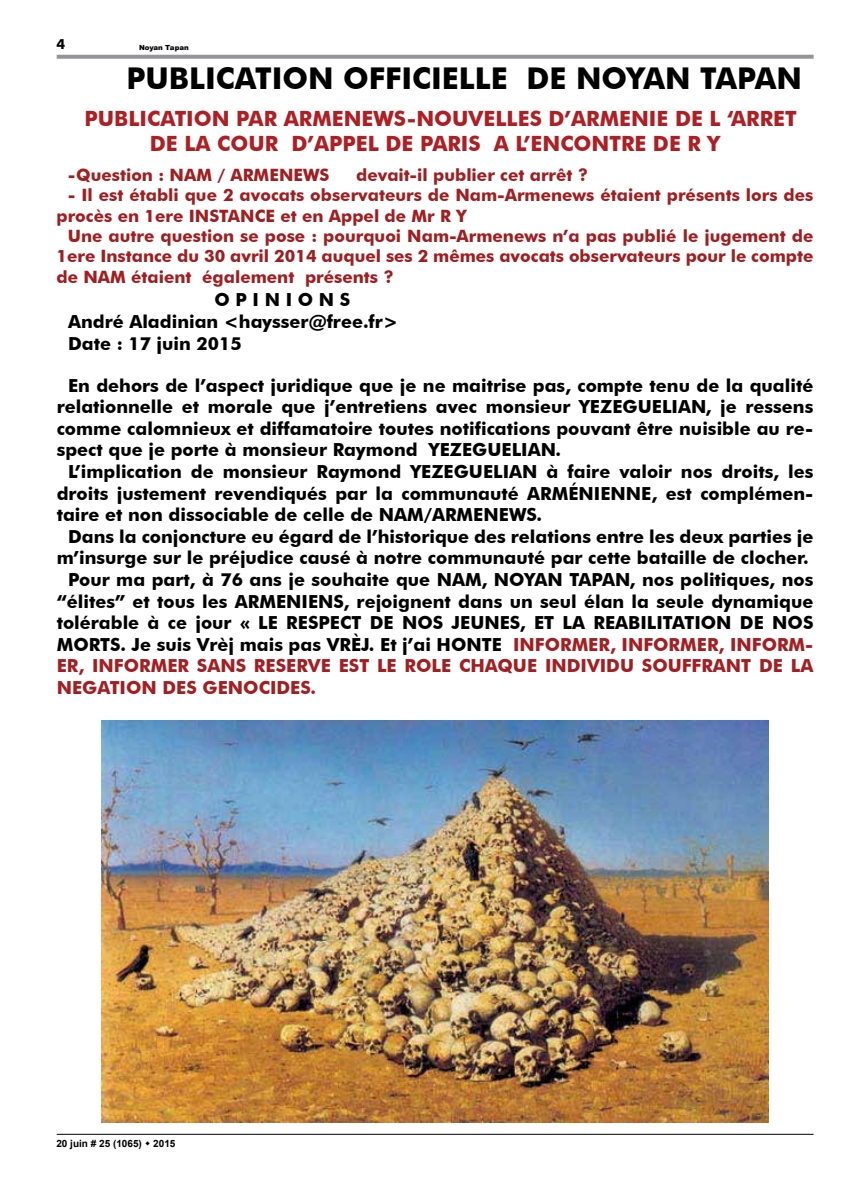
<style>
.page{position:relative;width:842px;height:1191px;background:#fff}
.page>*{position:absolute;margin:0;border:0;box-sizing:border-box;transform-origin:0 0}
.t1{font:700 30px "Futura BT";color:#000}
.t2{font:700 21px/25.2px "Futura BT";color:#af1e23;text-align:center}
.t3{font:700 18px/21.6px "Futura BT";color:#000;text-align:justify}
.t4{font:700 18px "Futura BT";color:#a41e21}
.t5{font:700 17px/20.4px "Futura BT";color:#a11d20}
.t6{font:700 14px "Futura BT";color:#000}
.t7{font:700 10px "Arial";color:#000}
.t8{font:900 7px "Arial";color:#000}
.s1{color:#a41e21}
</style>
<div class="page">
<svg style="left:57px;top:55px;width:757px;height:4px;background:#999b9e"></svg>
<hr style="left:57px;top:1133px;width:756px;height:1px;background:#000">
<img style="left:102px;top:720px;width:666px;height:402px">
<p class="t6" style="left:56px;top:36px;width:10px">4</p>
<p class="t8" style="left:139px;top:42px;width:51px">Noyan Tapan</p>
<h1 class="t1" style="left:126px;top:60px;width:677px">PUBLICATION OFFICIELLE DE NOYAN TAPAN</h1>
<p class="t2" style="left:85px;top:106px;width:714px">PUBLICATION PAR ARMENEWS-NOUVELLES D’ARMENIE DE L ‘ARRET<br>DE LA COUR D’APPEL DE PARIS A L’ENCONTRE DE R Y</p>
<p class="t5" style="left:68px;top:164px;width:263px">-Question : NAM / ARMENEWS</p>
<p class="t5" style="left:356px;top:164px;width:234px">devait-il publier cet arrêt ?</p>
<p class="t5" style="left:56px;top:185px;width:758px;text-indent:11px">- Il est établi que 2 avocats observateurs de Nam-Armenews étaient présents lors des procès en 1ere INSTANCE et en Appel de Mr R Y</p>
<p class="t5" style="left:56px;top:226px;width:758px;text-align:justify;text-indent:11px">Une autre question se pose : pourquoi Nam-Armenews n’a pas publié le jugement de 1ere Instance du 30 avril 2014 auquel ses 2 mêmes avocats observateurs pour le compte de NAM étaient également présents ?</p>
<p class="t3" style="left:68px;top:289px;width:331px;text-align:left;text-indent:146px">O P I N I O N S<br>André Aladinian &lt;haysser@free.fr&gt;<br>Date : 17 juin 2015</p>
<p class="t3" style="left:57px;top:374px;width:758px;text-indent:11px">En dehors de l’aspect juridique que je ne maitrise pas, compte tenu de la qualité relationnelle et morale que j’entretiens avec monsieur YEZEGUELIAN, je ressens comme calomnieux et diffamatoire toutes notifications pouvant être nuisible au re&shy;spect que je porte à monsieur Raymond YEZEGUELIAN.</p>
<p class="t3" style="left:57px;top:460px;width:758px;text-indent:11px">L’implication de monsieur Raymond YEZEGUELIAN à faire valoir nos droits, les droits justement revendiqués par la communauté ARMÉNIENNE, est complémen&shy;taire et non dissociable de celle de NAM/ARMENEWS.</p>
<p class="t3" style="left:68px;top:525px;width:747px">Dans la conjoncture eu égard de l’historique des relations entre les deux parties je</p>
<p class="t3" style="left:57px;top:547px;width:754px">m’insurge sur le préjudice causé à notre communauté par cette bataille de clocher.</p>
<p class="t3" style="left:68px;top:568px;width:747px">Pour ma part, à 76 ans je souhaite que NAM, NOYAN TAPAN, nos politiques, nos</p>
<p class="t3" style="left:57px;top:590px;width:758px">“élites” et tous les ARMENIENS, rejoignent dans un seul élan la seule dynamique</p>
<p class="t3" style="left:57px;top:612px;width:758px">tolérable à ce jour « LE RESPECT DE NOS JEUNES, ET LA REABILITATION DE NOS</p>
<p class="t3" style="left:57px;top:633px;width:758px">MORTS. Je suis Vrèj mais pas VRÈJ. Et j’ai HONTE <span class="s1">INFORMER, INFORMER, INFORM-</span></p>
<p class="t4" style="left:57px;top:655px;width:758px">ER, INFORMER SANS RESERVE EST LE ROLE CHAQUE INDIVIDU SOUFFRANT DE LA</p>
<p class="t4" style="left:57px;top:676px;width:261px">NEGATION DES GENOCIDES.</p>
<p class="t7" style="left:56px;top:1136px;width:121px">20 juin # 25 (1065) 2015</p>
</div>
